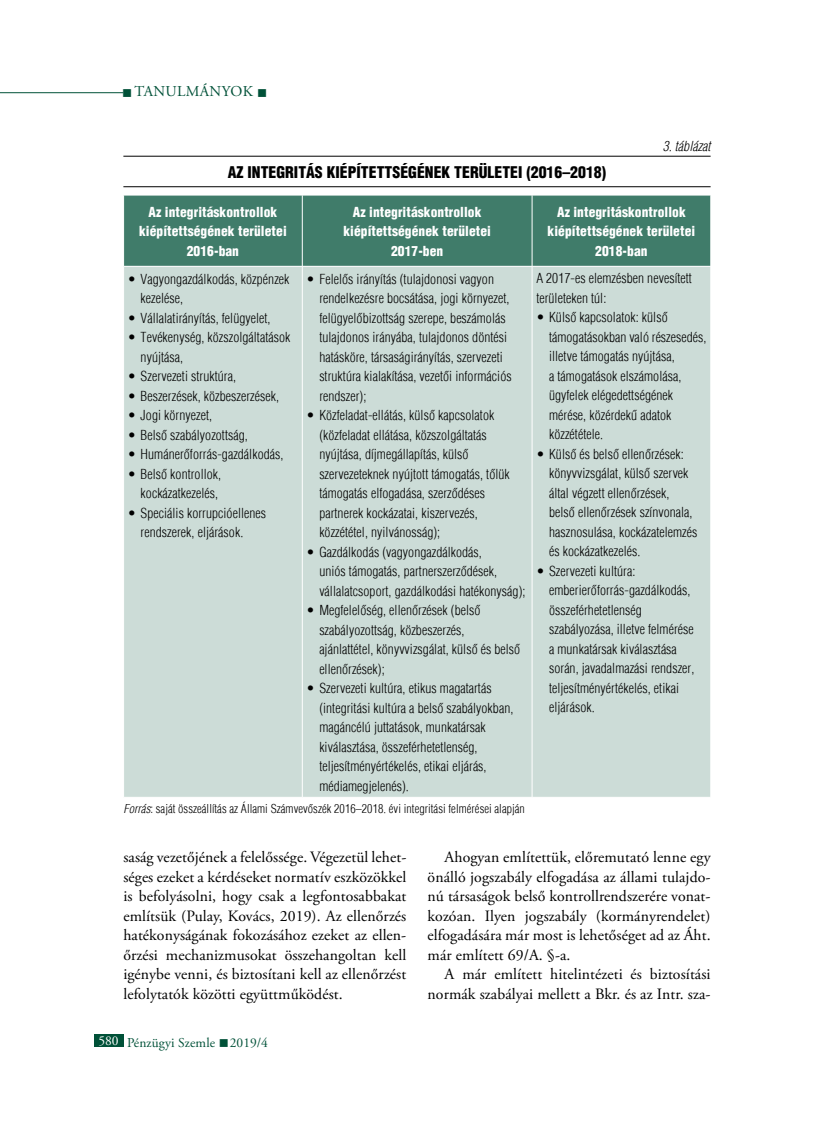
<style>
.page{position:relative;width:817px;height:1136px;background:#fff}
.page>*{position:absolute;margin:0;border:0;box-sizing:border-box;transform-origin:0 0}
.t1{font:15.75px/19.5px "Adobe Garamond Pro";letter-spacing:.005em;color:#000;text-align:justify}
.t2{font:900 condensed 15.75px "H Helvetica";color:#000}
.t3{font:15px "Adobe Garamond Pro";letter-spacing:.175em;color:#005138}
.t4{font:300 condensed 13.5px/19.5px "H Helvetica";letter-spacing:.005em;color:#000}
.t5{font:900 condensed 13.5px/19.5px "H Helvetica";letter-spacing:.005em;color:#fff;text-align:center}
.t6{font:13.5px "Adobe Garamond Pro";color:#005138}
.t7{font:italic 300 condensed 13.5px "H Helvetica";letter-spacing:.005em;color:#000}
.t8{font:300 condensed 12px "H Helvetica";letter-spacing:.005em;color:#000}
.s1{font-style:italic}
.s2{color:#fff}
</style>
<div class="page">
<hr style="left:0;top:92px;width:123px;height:1px;background:#005138">
<div style="left:94px;top:1033px;width:29px;height:13px;background:#005138"></div>
<hr style="left:123px;top:156px;width:587px;height:1px;background:#000">
<hr style="left:123px;top:186px;width:587px;height:1px;background:#000">
<div style="left:124px;top:196px;width:586px;height:70px;background:#407c6a"></div>
<div style="left:124px;top:267px;width:586px;height:530px;background:#ccdcd7"></div>
<hr style="left:302px;top:195px;width:1px;height:71px;background:#fff">
<hr style="left:531px;top:195px;width:1px;height:71px;background:#fff">
<hr style="left:302px;top:266px;width:1px;height:531px;background:#fff">
<hr style="left:531px;top:266px;width:1px;height:531px;background:#fff">
<p class="t3" style="left:122px;top:82px;width:146px">■tanulmányok ■</p>
<p class="t7" style="left:662px;top:138px;width:49px">3. táblázat</p>
<p class="t2" style="left:228px;top:162px;width:380px">Az integritás kiépítettségének területei (2016–2018)</p>
<p class="t5" style="left:139px;top:202px;width:149px">Az integritáskontrollok kiépítettségének területei<br>2016-ban</p>
<p class="t5" style="left:343px;top:202px;width:149px">Az integritáskontrollok kiépítettségének területei<br>2017-ben</p>
<p class="t5" style="left:547px;top:202px;width:149px">Az integritáskontrollok kiépítettségének területei<br>2018-ban</p>
<p class="t4" style="left:141px;top:269px;width:150px;text-indent:-13px">• Vagyongazdálkodás, közpénzek kezelése,</p>
<p class="t4" style="left:128px;top:308px;width:144px">• Vállalatirányítás, felügyelet,</p>
<p class="t4" style="left:141px;top:327px;width:151px;text-indent:-13px">• Tevékenység, közszolgáltatások nyújtása,</p>
<p class="t4" style="left:128px;top:366px;width:110px">• Szervezeti struktúra,</p>
<p class="t4" style="left:128px;top:386px;width:153px">• Beszerzések, közbeszerzések,</p>
<p class="t4" style="left:128px;top:405px;width:86px">• Jogi környezet,</p>
<p class="t4" style="left:128px;top:425px;width:121px">• Belső szabályozottság,</p>
<p class="t4" style="left:128px;top:444px;width:157px">• Humánerőforrás-gazdálkodás,</p>
<p class="t4" style="left:128px;top:464px;width:95px;text-align:right">• Belső kontrollok, kockázatkezelés,</p>
<p class="t4" style="left:141px;top:503px;width:127px;text-indent:-13px">• Speciális korrupcióellenes rendszerek, eljárások.</p>
<p class="t4" style="left:319px;top:269px;width:194px;text-indent:-13px">• Felelős irányítás (tulajdonosi vagyon rendelkezésre bocsátása, jogi környezet, felügyelőbizottság szerepe, beszámolás tulajdonos irányába, tulajdonos döntési hatásköre, társaságirányítás, szervezeti struktúra kialakítása, vezetői információs rendszer);</p>
<p class="t4" style="left:319px;top:405px;width:192px;text-indent:-13px">• Közfeladat-ellátás, külső kapcsolatok (közfeladat ellátása, közszolgáltatás nyújtása, díjmegállapítás, külső szervezeteknek nyújtott támogatás, tőlük támogatás elfogadása, szerződéses partnerek kockázatai, kiszervezés, közzététel, nyilvánosság);</p>
<p class="t4" style="left:319px;top:542px;width:208px;text-indent:-13px">• Gazdálkodás (vagyongazdálkodás,<br>uniós támogatás, partnerszerződések, vállalatcsoport, gazdálkodási hatékonyság);</p>
<p class="t4" style="left:319px;top:600px;width:202px;text-indent:-13px">• Megfelelőség, ellenőrzések (belső szabályozottság, közbeszerzés, ajánlattétel, könyvvizsgálat, külső és belső ellenőrzések);</p>
<p class="t4" style="left:319px;top:678px;width:195px;text-indent:-13px">• Szervezeti kultúra, etikus magatartás (integritási kultúra a belső szabályokban, magáncélú juttatások, munkatársak kiválasztása, összeférhetetlenség, teljesítményértékelés, etikai eljárás, médiamegjelenés).</p>
<p class="t4" style="left:536px;top:268px;width:157px">A 2017-es elemzésben nevesített területeken túl:</p>
<p class="t4" style="left:549px;top:307px;width:159px;text-indent:-13px">• Külső kapcsolatok: külső támogatásokban való részesedés, illetve támogatás nyújtása,<br>a támogatások elszámolása, ügyfelek elégedettségének mérése, közérdekű adatok közzététele.</p>
<p class="t4" style="left:549px;top:444px;width:150px;text-indent:-13px">• Külső és belső ellenőrzések: könyvvizsgálat, külső szervek által végzett ellenőrzések, belső ellenőrzések színvonala, hasznosulása, kockázatelemzés és kockázatkezelés.</p>
<p class="t4" style="left:549px;top:561px;width:147px;text-indent:-13px">• Szervezeti kultúra: emberierőforrás-gazdálkodás, összeférhetetlenség szabályozása, illetve felmérése a munkatársak kiválasztása során, javadalmazási rendszer, teljesítményértékelés, etikai eljárások.</p>
<p class="t8" style="left:123px;top:801px;width:403px"><span class="s1">Forrás</span>: saját összeállítás az Állami Számvevőszék 2016–2018. évi integritási felmérései alapján</p>
<p class="t1" style="left:123px;top:848px;width:284px">saság vezetőjének a felelőssége. Végezetül lehet&shy;séges ezeket a kérdéseket normatív eszközökkel is befolyásolni, hogy csak a legfontosabbakat említsük (Pulay, Kovács, 2019). Az ellenőrzés hatékonyságának fokozásához ezeket az ellen&shy;őrzési mechanizmusokat összehangoltan kell igénybe venni, és biztosítani kell az ellenőrzést lefolytatók közötti együttműködést.</p>
<p class="t1" style="left:427px;top:848px;width:284px;text-indent:17px">Ahogyan említettük, előremutató lenne egy önálló jogszabály elfogadása az állami tulajdo&shy;nú társaságok belső kontrollrendszerére vonat&shy;kozóan. Ilyen jogszabály (kormányrendelet) elfogadására már most is lehetőséget ad az Áht. már említett 69/A. §-a.</p>
<p class="t1" style="left:427px;top:965px;width:284px;text-align:right">A már említett hitelintézeti és biztosítási normák szabályai mellett a Bkr. és az Intr. sza-</p>
<p class="t6" style="left:98px;top:1034px;width:171px"><span class="s2">580</span> Pénzügyi Szemle ■ 2019/4</p>
</div>
